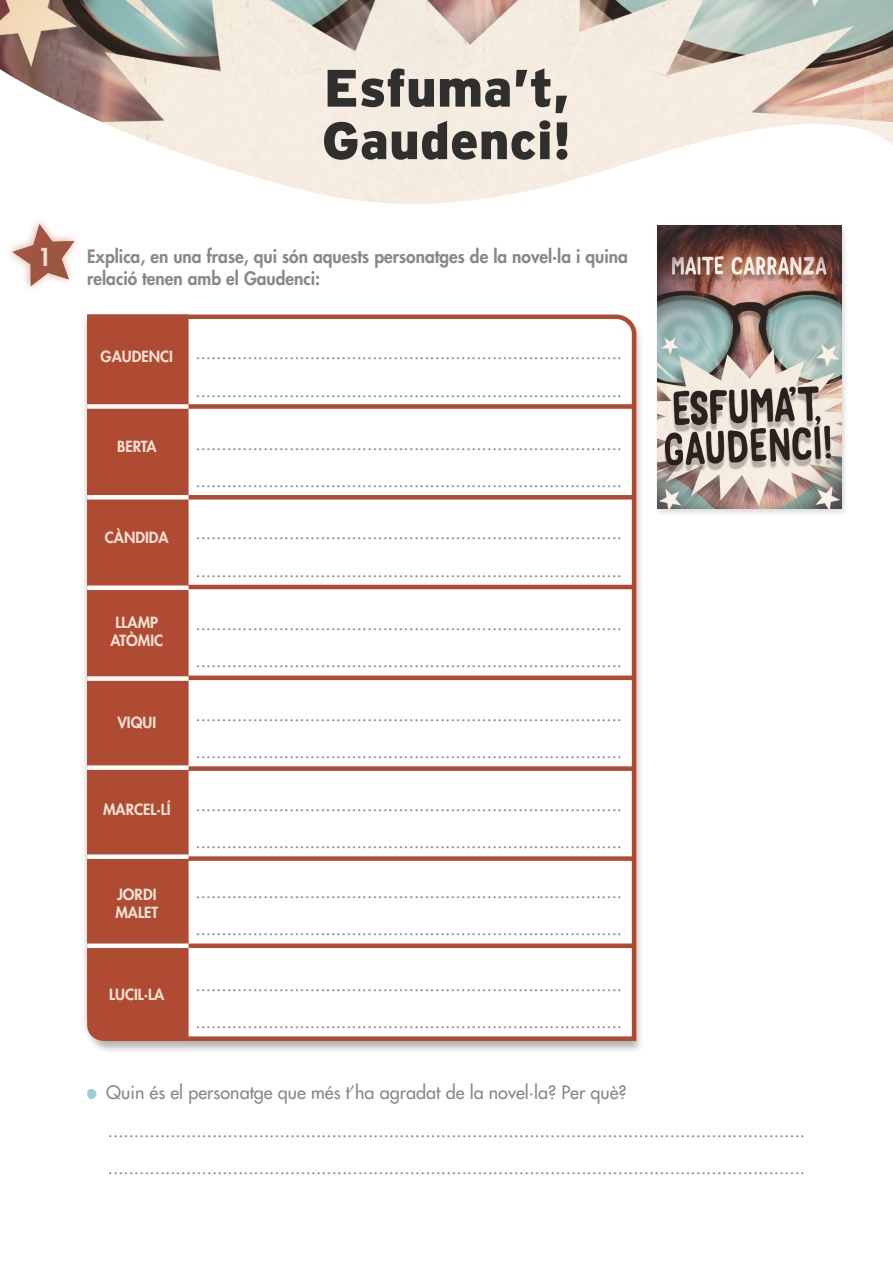
<style>
.page{position:relative;width:893px;height:1263px;background:#fff}
.page>*{position:absolute;margin:0;border:0;box-sizing:border-box;transform-origin:0 0}
.t1{font:900 52.5px/52.5px "Interstate";color:#2f2f2e}
.t2{font:800 24px "Futura Std";color:#f5e2d7;scale:.95 1}
.t3{font:500 18px/37.5px "Futura Std";color:#888}
.t4{font:800 18px/21.6px "Futura Std";color:#888;scale:.96 1}
.t5{font:800 15px/18px "Futura Std";color:#f5e2d7;text-align:center}
</style>
<div class="page">
<img style="left:0;top:0;width:893px;height:204px">
<svg style="left:10px;top:221px;width:66px;height:67px"></svg>
<img style="left:13px;top:224px;width:61px;height:62px">
<div style="left:81px;top:314px;width:563px;height:740px;background:#2f2f2e;opacity:.37"></div>
<svg style="left:85px;top:314px;width:554px;height:729px"></svg>
<div style="left:87px;top:314px;width:102px;height:727px;background:#af4b32"></div>
<div style="left:155px;top:404px;width:480px;height:5px;background:#af4b32"></div>
<hr style="left:155px;top:495px;width:480px;height:4px;background:#af4b32">
<hr style="left:155px;top:585px;width:480px;height:4px;background:#af4b32">
<div style="left:87px;top:404px;width:102px;height:5px;background:#fff"></div>
<hr style="left:87px;top:495px;width:102px;height:4px;background:#fff">
<div style="left:155px;top:675px;width:480px;height:5px;background:#af4b32"></div>
<div style="left:155px;top:766px;width:480px;height:5px;background:#af4b32"></div>
<div style="left:87px;top:585px;width:102px;height:5px;background:#fff"></div>
<div style="left:87px;top:676px;width:102px;height:5px;background:#fff"></div>
<div style="left:155px;top:856px;width:480px;height:5px;background:#af4b32"></div>
<div style="left:155px;top:943px;width:480px;height:5px;background:#af4b32"></div>
<div style="left:87px;top:765px;width:102px;height:5px;background:#fff"></div>
<div style="left:87px;top:854px;width:102px;height:5px;background:#fff"></div>
<div style="left:87px;top:943px;width:102px;height:5px;background:#fff"></div>
<svg style="left:87px;top:1088px;width:10px;height:12px"></svg>
<div style="left:655px;top:224px;width:194px;height:293px;background:#f9f9f9"></div>
<div style="left:653px;top:222px;width:192px;height:290px;background:#2f2f2e;opacity:.05"></div>
<img style="left:657px;top:225px;width:184px;height:283px">
<h2 class="t2" style="left:38px;top:242px;width:15px">1</h2>
<h1 class="t1" style="left:322px;top:61px;width:251px">Esfuma’t,<br>Gaudenci!</h1>
<p class="t4" style="left:87px;top:246px;width:565px">Explica, en una frase, qui són aquests personatges de la novel·la i quina relació tenen amb el Gaudenci:</p>
<p class="t5" style="left:101px;top:347px;width:74px">GAUDENCI</p>
<p class="t5" style="left:117px;top:438px;width:41px">BERTA</p>
<p class="t5" style="left:105px;top:529px;width:65px">CÀNDIDA</p>
<p class="t5" style="left:110px;top:614px;width:54px">LLAMP<br>ATÒMIC</p>
<p class="t5" style="left:117px;top:714px;width:40px">VIQUI</p>
<p class="t5" style="left:103px;top:800px;width:69px">MARCEL·LÍ</p>
<p class="t5" style="left:115px;top:886px;width:44px;text-align:left">JORDI<br>MALET</p>
<p class="t5" style="left:109px;top:985px;width:57px">LUCIL·LA</p>
<p class="t3" style="left:195px;top:334px;width:428px">.................................................................................. ..................................................................................</p>
<p class="t3" style="left:195px;top:424px;width:428px">.................................................................................. ..................................................................................</p>
<p class="t3" style="left:195px;top:514px;width:428px">.................................................................................. ..................................................................................</p>
<p class="t3" style="left:195px;top:605px;width:428px">.................................................................................. ..................................................................................</p>
<p class="t3" style="left:195px;top:695px;width:428px">.................................................................................. ..................................................................................</p>
<p class="t3" style="left:195px;top:785px;width:428px">.................................................................................. ..................................................................................</p>
<p class="t3" style="left:195px;top:872px;width:428px">.................................................................................. ..................................................................................</p>
<p class="t3" style="left:195px;top:965px;width:428px">.................................................................................. ..................................................................................</p>
<p class="t3" style="left:106px;top:1074px;width:700px">Quin és el personatge que més t’ha agradat de la novel·la? Per què? ...................................................................................................................................... ......................................................................................................................................</p>
</div>
